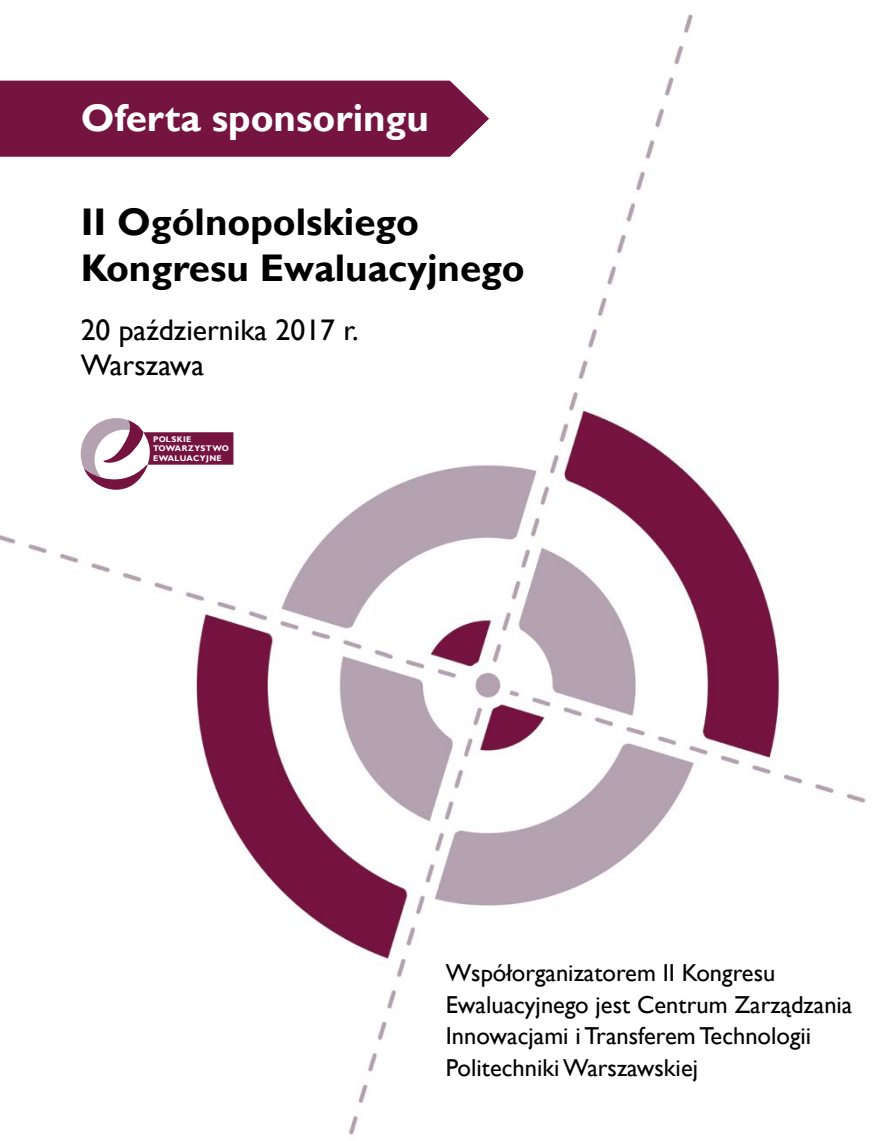
<style>
.page{position:relative;width:874px;height:1141px;background:#fff}
.page>*{position:absolute;margin:0;border:0;box-sizing:border-box;transform-origin:0 0}
.t1{font:700 38.5px/45.5px "Gill Sans";color:#000}
.t2{font:700 38.5px "Gill Sans";color:#fff}
.t3{font:29.75px/35px "Gill Sans";color:#000}
.t4{font:24.5px/31.5px "Gill Sans";color:#000}
.t5{font:700 8.22px/9.5px "Gill Sans";letter-spacing:.04em;color:#fff}
</style>
<div class="page">
<img style="left:0;top:14px;width:866px;height:1121px">
<svg style="left:81px;top:418px;width:152px;height:76px"></svg>
<svg style="left:0;top:80px;width:490px;height:78px;background:#7d224d"></svg>
<h1 class="t2" style="left:81px;top:94px;width:349px">Oferta sponsoringu</h1>
<h1 class="t1" style="left:81px;top:201px;width:445px">II Ogólnopolskiego<br>Kongresu Ewaluacyjnego</h1>
<p class="t3" style="left:81px;top:313px;width:279px">20 października 2017 r.<br>Warszawa</p>
<p class="t5" style="left:153px;top:434px;width:77px">POLSKIE<br>TOWARZYSTWO<br>EWALUACYJNE</p>
<p class="t4" style="left:445px;top:957px;width:408px">Współorganizatorem II Kongresu Ewaluacyjnego jest Centrum Zarządzania Innowacjami i Transferem Technologii Politechniki Warszawskiej</p>
</div>
